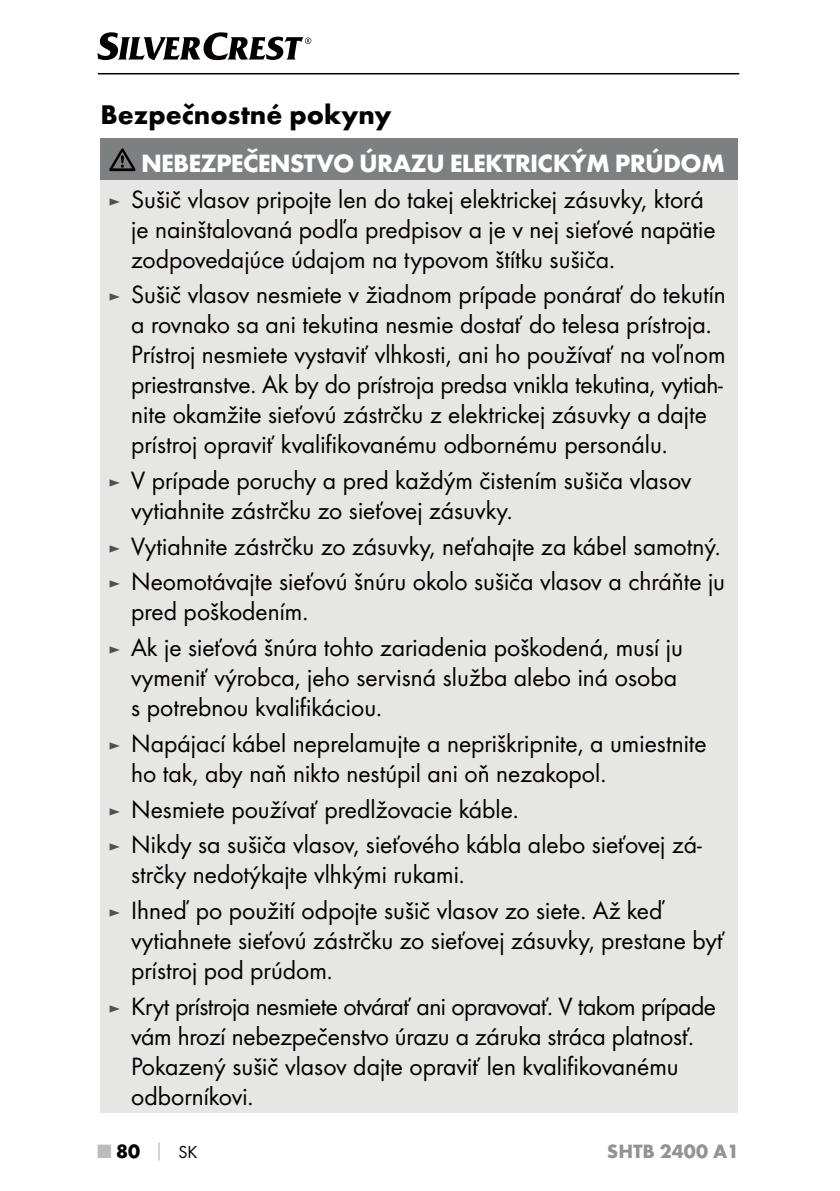
<style>
.page{position:relative;width:840px;height:1191px;background:#fff}
.page>*{position:absolute;margin:0;border:0;box-sizing:border-box;transform-origin:0 0}
.t1{font:700 28px "Futura";color:#040000}
.t2{font:26px/30px "Futura Boo";color:#040000}
.t3{font:700 26px "Futura";letter-spacing:-.03em;color:#fff}
.t4{font:700 20px "Futura";color:#919496}
.t5{font:700 20px "Futura";color:#040000}
.s1{font-size:18px;color:#4e5252}
.s2{color:#babdbd}
.s3{font-size:18px;color:#babdbd}
.s4{font-family:"Futura Boo";font-weight:400;font-size:18px}
</style>
<div class="page">
<hr style="left:98px;top:73px;width:640px;height:1px;background:#040000">
<svg style="left:97px;top:32px;width:214px;height:28px"></svg>
<div style="left:100px;top:138px;width:637px;height:42px;background:#7c8080"></div>
<div style="left:100px;top:180px;width:637px;height:932px;background:#e6e6e5"></div>
<svg style="left:109px;top:148px;width:26px;height:23px"></svg>
<p class="t1" style="left:100px;top:104px;width:292px">Bezpečnostné pokyny</p>
<p class="t3" style="left:141px;top:153px;width:585px">NEBEZPEČENSTVO ÚRAZU ELEKTRICKÝM PRÚDOM</p>
<p class="t2" style="left:131px;top:185px;width:585px;text-indent:-23px"><span class="s1">►</span> Sušič vlasov pripojte len do takej elektrickej zásuvky, ktorá je nainštalovaná podľa predpisov a je v nej sieťové napätie zodpovedajúce údajom na typovom štítku sušiča.</p>
<p class="t2" style="left:131px;top:281px;width:596px;text-indent:-23px"><span class="s1">►</span> Sušič vlasov nesmiete v žiadnom prípade ponárať do tekutín a rovnako sa ani tekutina nesmie dostať do telesa prístroja.<br>Prístroj nesmiete vystaviť vlhkosti, ani ho používať na voľnom priestranstve. Ak by do prístroja predsa vnikla tekutina, vytiah&shy;nite okamžite sieťovú zástrčku z elektrickej zásuvky a dajte prístroj opraviť kvalifikovanému odbornému personálu.</p>
<p class="t2" style="left:131px;top:467px;width:561px;text-indent:-23px"><span class="s1">►</span> V prípade poruchy a pred každým čistením sušiča vlasov vytiahnite zástrčku zo sieťovej zásuvky.</p>
<p class="t2" style="left:108px;top:529px;width:618px;line-height:35.6px"><span class="s1">►</span> Vytiahnite zástrčku zo zásuvky, neťahajte za kábel samotný. <span class="s1">►</span> Neomotávajte sieťovú šnúru okolo sušiča vlasov a chráňte ju</p>
<p class="t2" style="left:108px;top:595px;width:575px;line-height:35.6px;text-indent:23px">pred poškodením.<br><span class="s1">►</span> Ak je sieťová šnúra tohto zariadenia poškodená, musí ju</p>
<p class="t2" style="left:131px;top:664px;width:547px">vymeniť výrobca, jeho servisná služba alebo iná osoba s potrebnou kvalifikáciou.</p>
<p class="t2" style="left:131px;top:729px;width:576px;text-indent:-23px"><span class="s1">►</span> Napájací kábel neprelamujte a nepriškripnite, a umiestnite ho tak, aby naň nikto nestúpil ani oň nezakopol.</p>
<p class="t2" style="left:108px;top:792px;width:594px;line-height:35.6px"><span class="s1">►</span> Nesmiete používať predlžovacie káble.<br><span class="s1">►</span> Nikdy sa sušiča vlasov, sieťového kábla alebo sieťovej zá-</p>
<p class="t2" style="left:108px;top:858px;width:557px;line-height:35.6px;text-indent:23px">strčky nedotýkajte vlhkými rukami.<br><span class="s1">►</span> Ihneď po použití odpojte sušič vlasov zo siete. Až keď</p>
<p class="t2" style="left:131px;top:926px;width:594px">vytiahnete sieťovú zástrčku zo sieťovej zásuvky, prestane byť prístroj pod prúdom.</p>
<p class="t2" style="left:131px;top:992px;width:586px;text-indent:-23px"><span class="s1">►</span> Kryt prístroja nesmiete otvárať ani opravovať. V takom prípade vám hrozí nebezpečenstvo úrazu a záruka stráca platnosť.<br>Pokazený sušič vlasov dajte opraviť len kvalifikovanému odborníkovi.</p>
<p class="t5" style="left:98px;top:1143px;width:101px"><span class="s2">■</span> 80 <span class="s3">│</span> <span class="s4">SK</span></p>
<p class="t4" style="left:606px;top:1143px;width:134px">SHTB 2400 A1</p>
</div>
